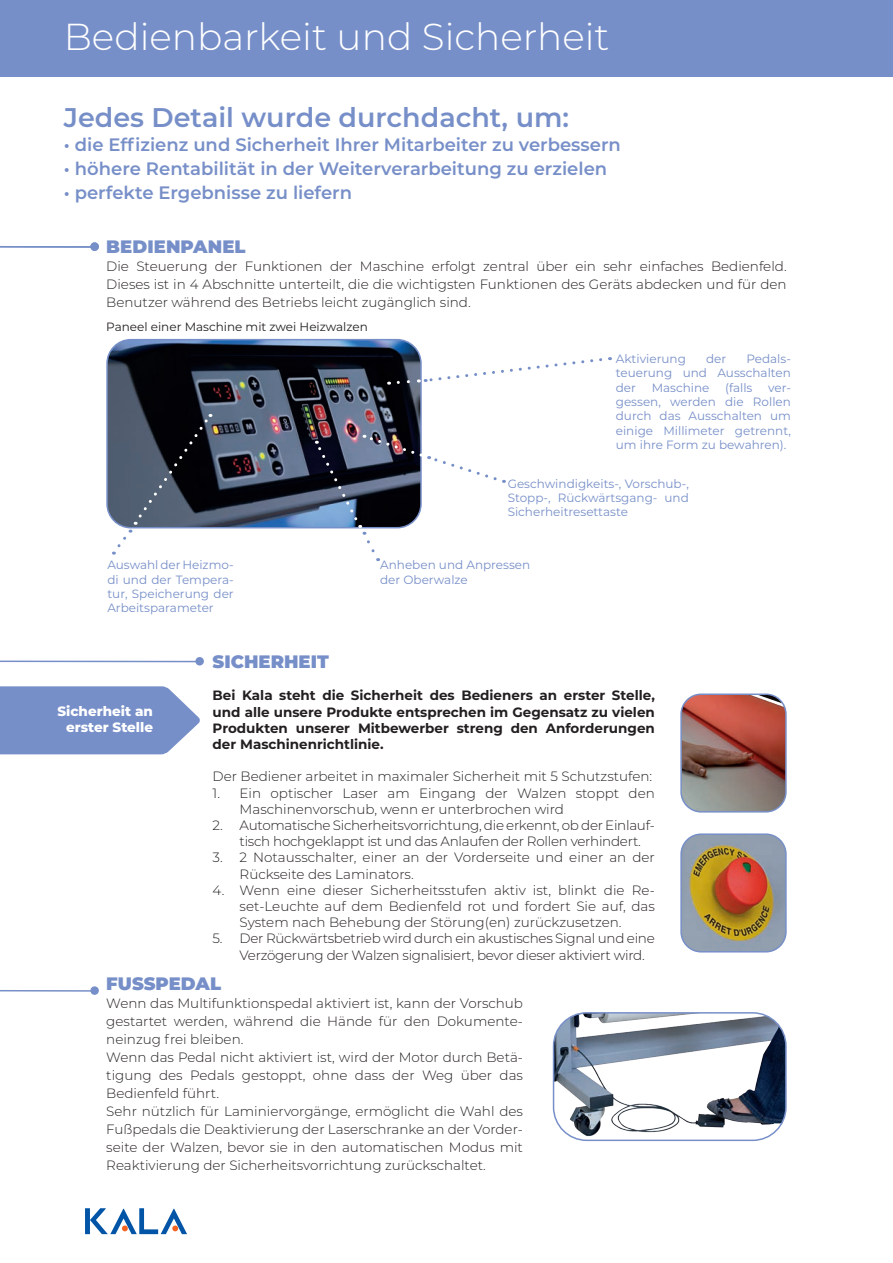
<style>
.page{position:relative;width:893px;height:1263px;background:#fff}
.page>*{position:absolute;margin:0;border:0;box-sizing:border-box;transform-origin:0 0}
.t1{font:300 37.5px "Montserrat";color:#fff}
.t2{font:600 27px "Montserrat";color:#778fc8}
.t3{font:600 18px "Montserrat";color:#778fc8}
.t4{font:900 18px "Montserrat";color:#778fc8}
.t5{font:300 13.5px/18px "Montserrat";color:#231f20}
.t6{font:300 13.5px/16.2px "Montserrat";letter-spacing:-.02em;color:#231f20}
.t7{font:700 13.5px/16.2px "Montserrat";color:#231f20;text-align:justify}
.t8{font:800 13.5px/16.2px "Montserrat";color:#fff;text-align:right}
.t9{font:12px/14.4px "Montserrat";color:#778fc8;text-align:justify}
.t10{font:12px "Montserrat";color:#231f20}
</style>
<div class="page">
<img style="left:554px;top:1014px;width:230px;height:126px">
<div style="left:553px;top:1012px;width:234px;height:129px;border:2px solid #778fc8;border-radius:33px"></div>
<img style="left:683px;top:696px;width:101px;height:116px">
<div style="left:680px;top:693px;width:107px;height:119px;border:2px solid #778fc8;border-radius:20px"></div>
<img style="left:683px;top:836px;width:101px;height:116px">
<div style="left:680px;top:833px;width:107px;height:119px;border:2px solid #778fc8;border-radius:20px"></div>
<svg style="left:85px;top:1208px;width:102px;height:26px"></svg>
<img style="left:107px;top:340px;width:312px;height:185px">
<div style="left:106px;top:339px;width:316px;height:189px;border:2px solid #778fc8;border-radius:24px"></div>
<div style="left:0;top:0;width:893px;height:77px;background:#778fc8"></div>
<svg style="left:425px;top:357px;width:185px;height:25px"></svg>
<svg style="left:429px;top:456px;width:75px;height:27px"></svg>
<svg style="left:389px;top:378px;width:23px;height:8px"></svg>
<svg style="left:314px;top:434px;width:108px;height:127px"></svg>
<svg style="left:113px;top:414px;width:99px;height:141px"></svg>
<div style="left:90px;top:242px;width:9px;height:9px;background:#778fc8;border-radius:50%"></div>
<hr style="left:0;top:246px;width:95px;height:2px;background:#778fc8">
<div style="left:90px;top:986px;width:9px;height:9px;background:#778fc8;border-radius:50%"></div>
<hr style="left:0;top:990px;width:95px;height:2px;background:#778fc8">
<svg style="left:0;top:686px;width:200px;height:68px;background:#8298cc"></svg>
<div style="left:195px;top:657px;width:9px;height:8px;background:#778fc8;border-radius:50%"></div>
<hr style="left:0;top:660px;width:200px;height:2px;background:#778fc8">
<h1 class="t1" style="left:64px;top:11px;width:547px">Bedienbarkeit und Sicherheit</h1>
<h2 class="t2" style="left:64px;top:99px;width:507px">Jedes Detail wurde durchdacht, um:</h2>
<h3 class="t3" style="left:64px;top:132px;width:559px">• die Effizienz und Sicherheit Ihrer Mitarbeiter zu verbessern</h3>
<h3 class="t3" style="left:64px;top:156px;width:545px">• höhere Rentabilität in der Weiterverarbeitung zu erzielen</h3>
<h3 class="t3" style="left:64px;top:180px;width:290px">• perfekte Ergebnisse zu liefern</h3>
<h3 class="t4" style="left:106px;top:233px;width:141px">BEDIENPANEL</h3>
<p class="t5" style="left:106px;top:257px;width:682px;text-align:justify">Die Steuerung der Funktionen der Maschine erfolgt zentral über ein sehr einfaches Bedienfeld.<br>Dieses ist in 4 Abschnitte unterteilt, die die wichtigsten Funktionen des Geräts abdecken und für den Benutzer während des Betriebs leicht zugänglich sind.</p>
<p class="t10" style="left:106px;top:318px;width:263px">Paneel einer Maschine mit zwei Heizwalzen</p>
<p class="t9" style="left:616px;top:351px;width:72px">Aktivierung</p>
<p class="t9" style="left:706px;top:351px;width:22px">der</p>
<p class="t9" style="left:616px;top:351px;width:177px;text-indent:130px">Pedals&shy;teuerung und Ausschalten der</p>
<p class="t9" style="left:652px;top:380px;width:59px">Maschine</p>
<p class="t9" style="left:725px;top:380px;width:29px">(falls</p>
<p class="t9" style="left:616px;top:380px;width:177px;text-indent:152px">ver&shy;gessen, werden die Rollen durch das Ausschalten um einige Millimeter getrennt, um ihre Form zu bewahren).</p>
<p class="t9" style="left:508px;top:476px;width:183px">Geschwindigkeits-, Vorschub-, Stopp-, Rückwärtsgang- und Sicherheitresettaste</p>
<p class="t9" style="left:107px;top:557px;width:128px">Auswahl der Heizmo&shy;di und der Tempera&shy;tur, Speicherung der Arbeitsparameter</p>
<p class="t9" style="left:380px;top:557px;width:152px">Anheben und Anpressen der Oberwalze</p>
<p class="t8" style="left:58px;top:702px;width:97px">Sicherheit an erster Stelle</p>
<h3 class="t4" style="left:213px;top:648px;width:118px">SICHERHEIT</h3>
<p class="t7" style="left:213px;top:687px;width:444px">Bei Kala steht die Sicherheit des Bedieners an erster Stelle, und alle unsere Produkte entsprechen im Gegensatz zu vielen Produkten unserer Mitbewerber streng den Anforderungen der Maschinenrichtlinie.</p>
<p class="t5" style="left:213px;top:767px;width:441px">Der Bediener arbeitet in maximaler Sicherheit mit 5 Schutzstufen:</p>
<p class="t5" style="left:240px;top:784px;width:417px;line-height:16.2px;text-indent:-27px">1. Ein optischer Laser am Eingang der Walzen stoppt den<br>Maschinenvorschub, wenn er unterbrochen wird</p>
<p class="t6" style="left:240px;top:817px;width:417px;text-indent:-27px">2. Automatische Sicherheitsvorrichtung, die erkennt, ob der Einlauf&shy;tisch hochgeklappt ist und das Anlaufen der Rollen verhindert.</p>
<p class="t5" style="left:240px;top:849px;width:417px;line-height:16.2px;text-indent:-27px">3. 2 Notausschalter, einer an der Vorderseite und einer an der<br>Rückseite des Laminators.</p>
<p class="t5" style="left:240px;top:881px;width:417px;line-height:16.2px;text-align:justify;text-indent:-27px">4. Wenn eine dieser Sicherheitsstufen aktiv ist, blinkt die Re&shy;set-Leuchte auf dem Bedienfeld rot und fordert Sie auf, das System nach Behebung der Störung(en) zurückzusetzen.</p>
<p class="t6" style="left:240px;top:930px;width:417px;text-indent:-27px">5. Der Rückwärtsbetrieb wird durch ein akustisches Signal und eine<br>Verzögerung der Walzen signalisiert, bevor dieser aktiviert wird.</p>
<h3 class="t4" style="left:106px;top:970px;width:116px">FUSSPEDAL</h3>
<p class="t5" style="left:106px;top:994px;width:418px">Wenn das Multifunktionspedal aktiviert ist, kann der Vorschub gestartet werden, während die Hände für den Dokumente&shy;neinzug frei bleiben.<br>Wenn das Pedal nicht aktiviert ist, wird der Motor durch Betä&shy;tigung des Pedals gestoppt, ohne dass der Weg über das Bedienfeld führt.<br>Sehr nützlich für Laminiervorgänge, ermöglicht die Wahl des Fußpedals die Deaktivierung der Laserschranke an der Vorder&shy;seite der Walzen, bevor sie in den automatischen Modus mit Reaktivierung der Sicherheitsvorrichtung zurückschaltet.</p>
</div>
